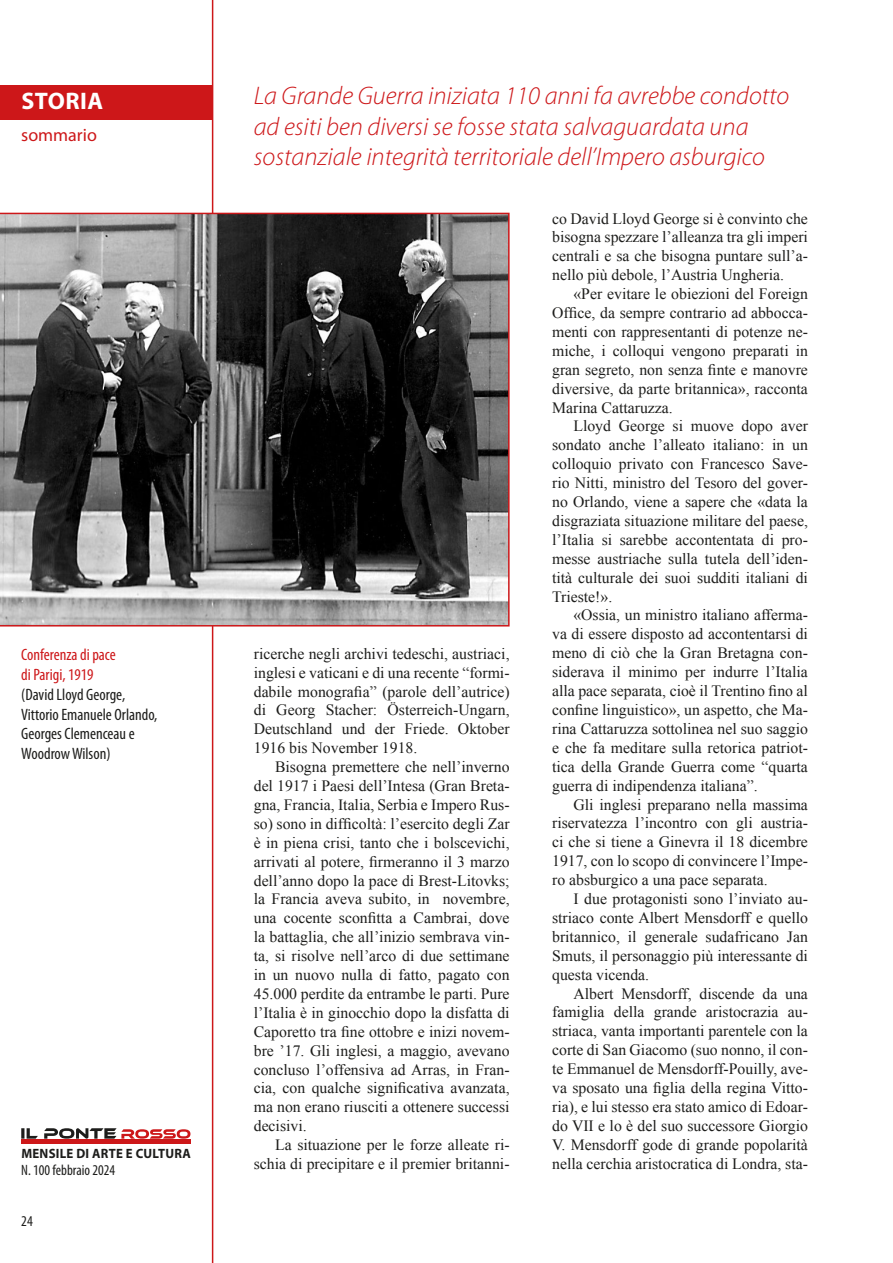
<style>
.page{position:relative;width:893px;height:1263px;background:#fff}
.page>*{position:absolute;margin:0;border:0;box-sizing:border-box;transform-origin:0 0}
.t1{font:italic 300 25.5px/30.6px "Myriad Pro";color:#cd1719}
.t2{font:700 24px "Myriad Pro";letter-spacing:.02em;color:#fff}
.t3{font:18px "Myriad Pro";color:#cd1719}
.t4{font:condensed 16.5px/19.8px "Myriad Pro";color:#1d1d1b}
.t5{font:condensed 16.5px/19.8px "Myriad Pro";color:#cd1719}
.t6{font:15.75px/18.9px "Times New Roman";color:#1d1d1b;text-align:justify}
.t7{font:condensed 15px "Myriad Pro";color:#1d1d1b}
.t8{font:700 13.5px "Myriad Pro";letter-spacing:.02em;color:#1d1d1b;scale:.95 1}
</style>
<div class="page">
<div style="left:0;top:85px;width:213px;height:34px;background:#cd1719"></div>
<hr style="left:212px;top:0;width:1px;height:1263px;background:#cd1719">
<hr style="left:21px;top:1139px;width:170px;height:4px;background:#cd1719">
<svg style="left:44px;top:1128px;width:146px;height:11px"></svg>
<svg style="left:21px;top:1128px;width:17px;height:11px"></svg>
<svg style="left:0;top:213px;width:510px;height:413px;background:#585656"></svg>
<h2 class="t2" style="left:21px;top:86px;width:83px">STORIA</h2>
<p class="t3" style="left:21px;top:124px;width:77px">sommario</p>
<p class="t5" style="left:21px;top:645px;width:96px">Conferenza di pace di Parigi, 1919</p>
<p class="t4" style="left:21px;top:684px;width:138px">(David Lloyd George,<br>Vittorio Emanuele Orlando,<br>Georges Clemenceau e<br>Woodrow Wilson)</p>
<p class="t8" style="left:21px;top:1144px;width:180px">MENSILE DI ARTE E CULTURA</p>
<p class="t7" style="left:21px;top:1161px;width:95px">N. 100 febbraio 2024</p>
<p class="t7" style="left:21px;top:1212px;width:13px">24</p>
<h1 class="t1" style="left:254px;top:81px;width:537px">La Grande Guerra iniziata 110 anni fa avrebbe condotto ad esiti ben diversi se fosse stata salvaguardata una sostanziale integrità territoriale dell’Impero asburgico</h1>
<p class="t6" style="left:254px;top:644px;width:257px">ricerche negli archivi tedeschi, austriaci, inglesi e vaticani e di una recente “formi&shy;dabile monografia” (parole dell’autrice) di Georg Stacher: Österreich-Ungarn, Deutschland und der Friede. Oktober 1916 bis November 1918.</p>
<p class="t6" style="left:254px;top:757px;width:257px;text-indent:21px">Bisogna premettere che nell’inverno del 1917 i Paesi dell’Intesa (Gran Breta&shy;gna, Francia, Italia, Serbia e Impero Rus&shy;so) sono in difficoltà: l’esercito degli Zar è in piena crisi, tanto che i bolscevichi, arrivati al potere, firmeranno il 3 marzo dell’anno dopo la pace di Brest-Litovks; la Francia aveva subito, in novembre, una cocente sconfitta a Cambrai, dove la battaglia, che all’inizio sembrava vin&shy;ta, si risolve nell’arco di due settimane in un nuovo nulla di fatto, pagato con 45.000 perdite da entrambe le parti. Pure l’Italia è in ginocchio dopo la disfatta di Caporetto tra fine ottobre e inizi novem&shy;bre ’17. Gli inglesi, a maggio, avevano concluso l’offensiva ad Arras, in Fran&shy;cia, con qualche significativa avanzata, ma non erano riusciti a ottenere successi decisivi.</p>
<p class="t6" style="left:254px;top:1135px;width:257px;text-align:right">La situazione per le forze alleate ri&shy;schia di precipitare e il premier britanni-</p>
<p class="t6" style="left:552px;top:209px;width:257px">co David Lloyd George si è convinto che bisogna spezzare l’alleanza tra gli imperi centrali e sa che bisogna puntare sull’a&shy;nello più debole, l’Austria Ungheria.</p>
<p class="t6" style="left:552px;top:284px;width:257px;text-indent:21px">«Per evitare le obiezioni del Foreign Office, da sempre contrario ad abbocca&shy;menti con rappresentanti di potenze ne&shy;miche, i colloqui vengono preparati in gran segreto, non senza finte e manovre diversive, da parte britannica», racconta Marina Cattaruzza.</p>
<p class="t6" style="left:552px;top:416px;width:257px;text-indent:21px">Lloyd George si muove dopo aver sondato anche l’alleato italiano: in un colloquio privato con Francesco Save&shy;rio Nitti, ministro del Tesoro del gover&shy;no Orlando, viene a sapere che «data la disgraziata situazione militare del paese, l’Italia si sarebbe accontentata di pro&shy;messe austriache sulla tutela dell’iden&shy;tità culturale dei suoi sudditi italiani di Trieste!».</p>
<p class="t6" style="left:552px;top:605px;width:257px;text-indent:21px">«Ossia, un ministro italiano afferma&shy;va di essere disposto ad accontentarsi di meno di ciò che la Gran Bretagna con&shy;siderava il minimo per indurre l’Italia alla pace separata, cioè il Trentino fino al confine linguistico», un aspetto, che Ma&shy;rina Cattaruzza sottolinea nel suo saggio e che fa meditare sulla retorica patriot&shy;tica della Grande Guerra come “quarta guerra di indipendenza italiana”.</p>
<p class="t6" style="left:552px;top:794px;width:257px;text-indent:21px">Gli inglesi preparano nella massima riservatezza l’incontro con gli austria&shy;ci che si tiene a Ginevra il 18 dicembre 1917, con lo scopo di convincere l’Impe&shy;ro absburgico a una pace separata.</p>
<p class="t6" style="left:552px;top:889px;width:257px;text-indent:21px">I due protagonisti sono l’inviato au&shy;striaco conte Albert Mensdorff e quello britannico, il generale sudafricano Jan Smuts, il personaggio più interessante di questa vicenda.</p>
<p class="t6" style="left:552px;top:983px;width:257px;text-indent:21px">Albert Mensdorff, discende da una famiglia della grande aristocrazia au&shy;striaca, vanta importanti parentele con la corte di San Giacomo (suo nonno, il con&shy;te Emmanuel de Mensdorff-Pouilly, ave&shy;va sposato una figlia della regina Vitto&shy;ria), e lui stesso era stato amico di Edoar&shy;do VII e lo è del suo successore Giorgio V. Mensdorff gode di grande popolarità nella cerchia aristocratica di Londra, sta-</p>
</div>
